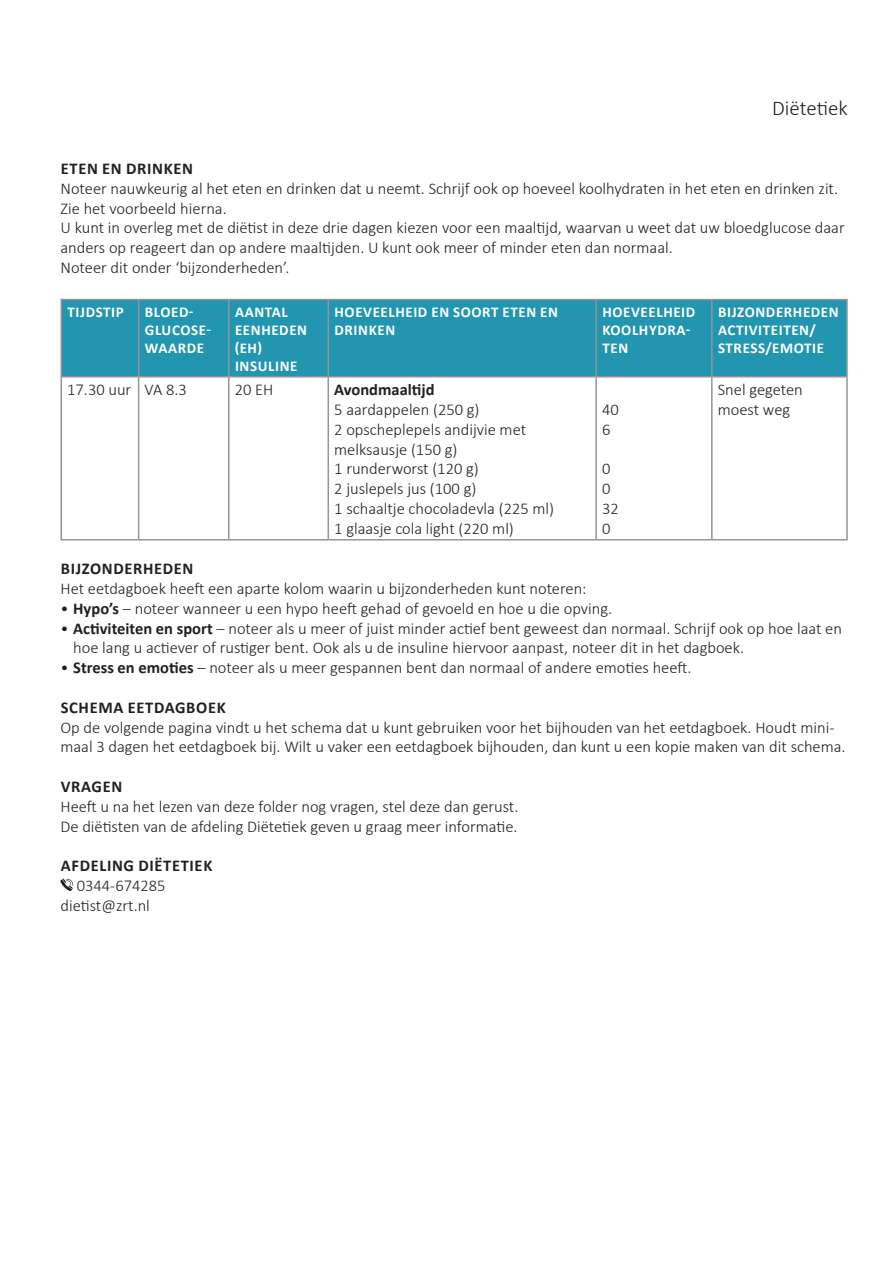
<style>
.page{position:relative;width:893px;height:1263px;background:#fff}
.page>*{position:absolute;margin:0;border:0;box-sizing:border-box;transform-origin:0 0}
.t1{font:300 21px "Calibri";color:#231f20}
.t2{font:300 16.5px/19.8px "Calibri";color:#231f20}
.t3{font:700 16.5px "Calibri";letter-spacing:.04em;color:#231f20}
.t4{font:700 16.5px "Calibri";color:#231f20}
.t5{font:700 15px/18px "Calibri";letter-spacing:.04em;color:#fff}
.s1{font-weight:700}
</style>
<div class="page">
<div style="left:62px;top:300px;width:784px;height:76px;background:#2296b0"></div>
<hr style="left:61px;top:299px;width:78px;height:1px;background:#939598">
<hr style="left:61px;top:300px;width:1px;height:76px;background:#939598">
<hr style="left:139px;top:299px;width:90px;height:1px;background:#939598">
<hr style="left:138px;top:300px;width:1px;height:76px;background:#939598">
<hr style="left:229px;top:299px;width:99px;height:1px;background:#939598">
<hr style="left:228px;top:300px;width:2px;height:76px;background:#939598">
<hr style="left:328px;top:299px;width:268px;height:1px;background:#939598">
<hr style="left:328px;top:300px;width:1px;height:76px;background:#939598">
<hr style="left:596px;top:299px;width:116px;height:1px;background:#939598">
<hr style="left:595px;top:300px;width:2px;height:76px;background:#939598">
<hr style="left:712px;top:299px;width:136px;height:1px;background:#939598">
<hr style="left:711px;top:300px;width:2px;height:76px;background:#939598">
<hr style="left:846px;top:300px;width:2px;height:76px;background:#939598">
<hr style="left:61px;top:376px;width:78px;height:2px;background:#939598">
<hr style="left:61px;top:378px;width:1px;height:161px;background:#939598">
<hr style="left:139px;top:376px;width:90px;height:2px;background:#939598">
<hr style="left:138px;top:378px;width:1px;height:161px;background:#939598">
<hr style="left:229px;top:376px;width:99px;height:2px;background:#939598">
<hr style="left:228px;top:378px;width:2px;height:161px;background:#939598">
<hr style="left:328px;top:376px;width:268px;height:2px;background:#939598">
<hr style="left:328px;top:378px;width:1px;height:161px;background:#939598">
<hr style="left:596px;top:376px;width:116px;height:2px;background:#939598">
<hr style="left:595px;top:378px;width:2px;height:161px;background:#939598">
<hr style="left:712px;top:376px;width:136px;height:2px;background:#939598">
<hr style="left:711px;top:378px;width:2px;height:161px;background:#939598">
<hr style="left:846px;top:378px;width:2px;height:161px;background:#939598">
<hr style="left:61px;top:539px;width:78px;height:1px;background:#939598">
<hr style="left:139px;top:539px;width:90px;height:1px;background:#939598">
<hr style="left:229px;top:539px;width:99px;height:1px;background:#939598">
<hr style="left:328px;top:539px;width:268px;height:1px;background:#939598">
<hr style="left:596px;top:539px;width:116px;height:1px;background:#939598">
<hr style="left:712px;top:539px;width:136px;height:1px;background:#939598">
<svg style="left:60px;top:879px;width:13px;height:12px"></svg>
<p class="t1" style="left:772px;top:95px;width:77px">Diëtetiek</p>
<p class="t3" style="left:61px;top:157px;width:134px">ETEN EN DRINKEN</p>
<p class="t2" style="left:60px;top:178px;width:786px">Noteer nauwkeurig al het eten en drinken dat u neemt. Schrijf ook op hoeveel koolhydraten in het eten en drinken zit.<br>Zie het voorbeeld hierna.<br>U kunt in overleg met de diëtist in deze drie dagen kiezen voor een maaltijd, waarvan u weet dat uw bloedglucose daar anders op reageert dan op andere maaltijden. U kunt ook meer of minder eten dan normaal.<br>Noteer dit onder ‘bijzonderheden’.</p>
<p class="t5" style="left:68px;top:303px;width:58px">TIJDSTIP</p>
<p class="t5" style="left:145px;top:303px;width:68px">BLOED-<br>GLUCOSE-<br>WAARDE</p>
<p class="t5" style="left:235px;top:303px;width:74px">AANTAL<br>EENHEDEN (EH)<br>INSULINE</p>
<p class="t5" style="left:335px;top:303px;width:225px">HOEVEELHEID EN SOORT ETEN EN<br>DRINKEN</p>
<p class="t5" style="left:602px;top:303px;width:94px">HOEVEELHEID<br>KOOLHYDRA-<br>TEN</p>
<p class="t5" style="left:718px;top:303px;width:122px">BIJZONDERHEDEN<br>ACTIVITEITEN/<br>STRESS/EMOTIE</p>
<p class="t2" style="left:67px;top:380px;width:121px">17.30 uur VA 8.3</p>
<p class="t2" style="left:235px;top:380px;width:40px">20 EH</p>
<p class="t4" style="left:334px;top:378px;width:102px">Avondmaaltijd</p>
<p class="t2" style="left:334px;top:399px;width:221px">5 aardappelen (250 g)<br>2 opscheplepels andijvie met melksausje (150 g)<br>1 runderworst (120 g)<br>2 juslepels jus (100 g)<br>1 schaaltje chocoladevla (225 ml)<br>1 glaasje cola light (220 ml)</p>
<p class="t2" style="left:602px;top:399px;width:18px">40<br>6</p>
<p class="t2" style="left:718px;top:380px;width:87px">Snel gegeten moest weg</p>
<p class="t2" style="left:602px;top:459px;width:18px">0<br>0<br>32<br>0</p>
<p class="t3" style="left:61px;top:557px;width:134px">BIJZONDERHEDEN</p>
<p class="t2" style="left:60px;top:578px;width:528px">Het eetdagboek heeft een aparte kolom waarin u bijzonderheden kunt noteren:</p>
<p class="t2" style="left:60px;top:598px;width:553px">• <span class="s1">Hypo’s</span> – noteer wanneer u een hypo heeft gehad of gevoeld en hoe u die opving.</p>
<p class="t2" style="left:73px;top:618px;width:770px;text-indent:-13px">• <span class="s1">Activiteiten en sport</span> – noteer als u meer of juist minder actief bent geweest dan normaal. Schrijf ook op hoe laat en hoe lang u actiever of rustiger bent. Ook als u de insuline hiervoor aanpast, noteer dit in het dagboek.</p>
<p class="t2" style="left:60px;top:658px;width:632px">• <span class="s1">Stress en emoties</span> – noteer als u meer gespannen bent dan normaal of andere emoties heeft.</p>
<p class="t3" style="left:61px;top:696px;width:166px">SCHEMA EETDAGBOEK</p>
<p class="t2" style="left:60px;top:717px;width:787px">Op de volgende pagina vindt u het schema dat u kunt gebruiken voor het bijhouden van het eetdagboek. Houdt mini&shy;maal 3 dagen het eetdagboek bij. Wilt u vaker een eetdagboek bijhouden, dan kunt u een kopie maken van dit schema.</p>
<p class="t3" style="left:61px;top:775px;width:63px">VRAGEN</p>
<p class="t2" style="left:60px;top:796px;width:459px">Heeft u na het lezen van deze folder nog vragen, stel deze dan gerust.<br>De diëtisten van de afdeling Diëtetiek geven u graag meer informatie.</p>
<p class="t3" style="left:61px;top:854px;width:153px">AFDELING DIËTETIEK</p>
<p class="t2" style="left:61px;top:875px;width:107px;text-indent:16px">0344-674285 dietist@zrt.nl</p>
</div>
